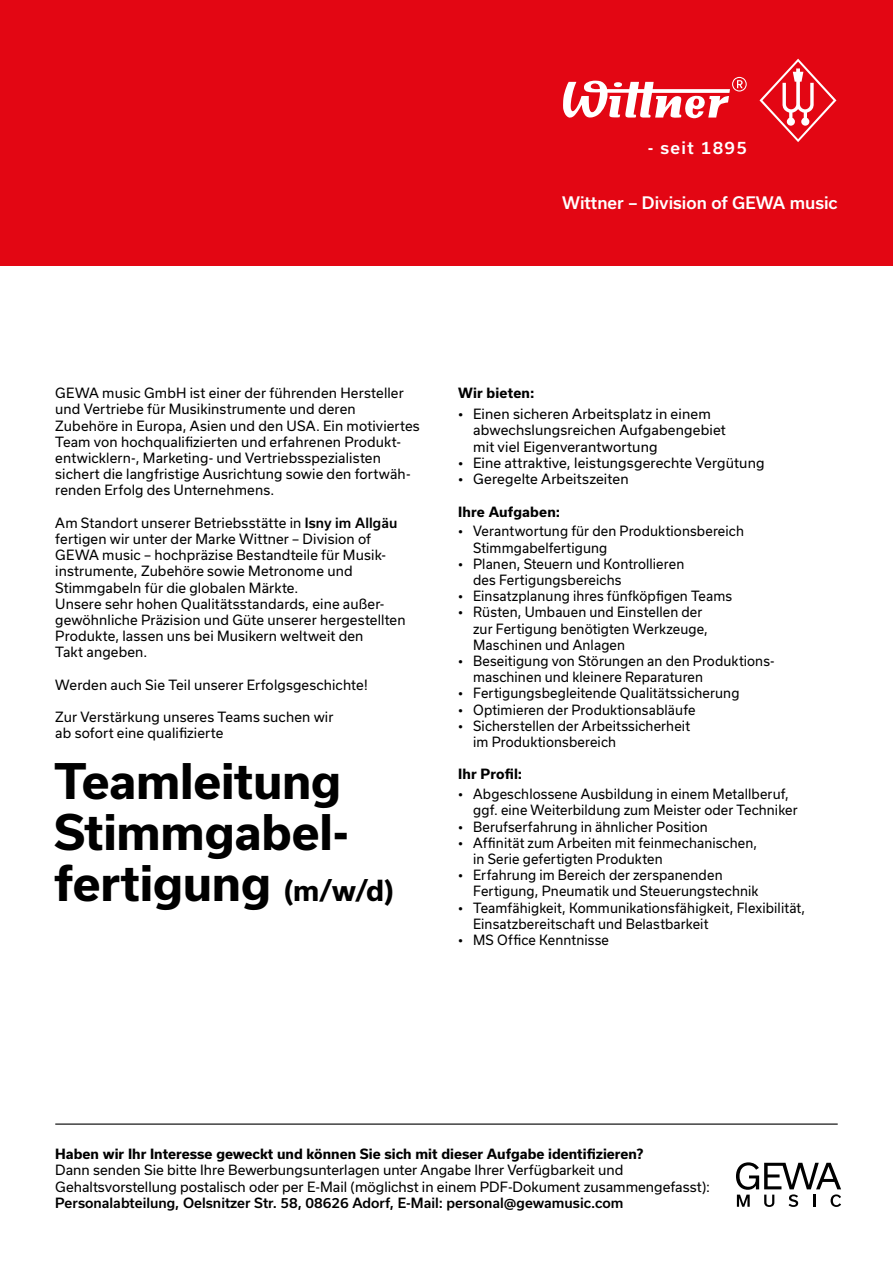
<style>
.page{position:relative;width:893px;height:1263px;background:#fff}
.page>*{position:absolute;margin:0;border:0;box-sizing:border-box;transform-origin:0 0}
.t1{font:700 46.8px/51px "Usual";letter-spacing:-.005em;color:#000}
.t2{font:500 16.5px "Usual";color:#fff}
.t3{font:500 16.5px "Usual";letter-spacing:.08em;color:#fff}
.t4{font:13.5px/16.2px "Usual";letter-spacing:.01em;color:#000}
.t5{font:13.5px/16.2px "Usual";letter-spacing:.01em;color:#000;scale:.96 1}
.t6{font:700 13.5px "Usual";color:#000}
.t7{font:500 13.5px "Usual";color:#000}
.s1{font-weight:500}
.s2{font-size:27.75px}
</style>
<div class="page">
<svg style="left:736px;top:1162px;width:105px;height:45px"></svg>
<hr style="left:55px;top:1123px;width:783px;height:2px;background:#000">
<div style="left:0;top:0;width:893px;height:266px;background:#e30613"></div>
<svg style="left:759px;top:58px;width:78px;height:84px"></svg>
<svg style="left:563px;top:77px;width:184px;height:41px"></svg>
<p class="t3" style="left:648px;top:138px;width:101px">- seit 1895</p>
<p class="t2" style="left:562px;top:193px;width:277px">Wittner – Division of GEWA music</p>
<p class="t4" style="left:55px;top:385px;width:366px">GEWA music GmbH ist einer der führenden Hersteller und Vertriebe für Musikinstrumente und deren Zubehöre in Europa, Asien und den USA. Ein motiviertes Team von hochqualifizierten und erfahrenen Produkt&shy;entwicklern-, Marketing- und Vertriebsspezialisten sichert die langfristige Ausrichtung sowie den fortwäh&shy;renden Erfolg des Unternehmens.</p>
<p class="t4" style="left:55px;top:515px;width:352px">Am Standort unserer Betriebsstätte in <span class="s1">Isny im Allgäu </span>fertigen wir unter der Marke Wittner – Division of GEWA music – hochpräzise Bestandteile für Musik&shy;instrumente, Zubehöre sowie Metronome und Stimmgabeln für die globalen Märkte.<br>Unsere sehr hohen Qualitätsstandards, eine außer&shy;gewöhnliche Präzision und Güte unserer hergestellten Produkte, lassen uns bei Musikern weltweit den<br>Takt angeben.</p>
<p class="t4" style="left:55px;top:677px;width:314px">Werden auch Sie Teil unserer Erfolgsgeschichte!</p>
<p class="t4" style="left:55px;top:709px;width:280px">Zur Verstärkung unseres Teams suchen wir ab sofort eine qualifizierte</p>
<h1 class="t1" style="left:54px;top:756px;width:341px">Teamleitung<br>Stimmgabel&shy;fertigung <span class="s2">(m/w/d)</span></h1>
<p class="t6" style="left:458px;top:385px;width:78px">Wir bieten:</p>
<p class="t4" style="left:473px;top:406px;width:254px;text-indent:-15px">• Einen sicheren Arbeitsplatz in einem abwechslungsreichen Aufgabengebiet mit viel Eigenverantwortung</p>
<p class="t4" style="left:458px;top:455px;width:308px">• Eine attraktive, leistungsgerechte Vergütung</p>
<p class="t4" style="left:458px;top:471px;width:172px">• Geregelte Arbeitszeiten</p>
<p class="t6" style="left:458px;top:504px;width:104px">Ihre Aufgaben:</p>
<p class="t5" style="left:473px;top:523px;width:284px;text-indent:-15px">• Verantwortung für den Produktionsbereich<br>Stimmgabelfertigung</p>
<p class="t5" style="left:473px;top:555px;width:221px;text-indent:-15px">• Planen, Steuern und Kontrollieren des Fertigungsbereichs</p>
<p class="t5" style="left:458px;top:588px;width:287px">• Einsatzplanung ihres fünfköpfigen Teams</p>
<p class="t5" style="left:473px;top:604px;width:246px;text-indent:-15px">• Rüsten, Umbauen und Einstellen der zur Fertigung benötigten Werkzeuge,<br>Maschinen und Anlagen</p>
<p class="t5" style="left:473px;top:653px;width:316px;text-indent:-15px">• Beseitigung von Störungen an den Produktions&shy;maschinen und kleinere Reparaturen</p>
<p class="t5" style="left:458px;top:685px;width:295px">• Fertigungsbegleitende Qualitätssicherung</p>
<p class="t5" style="left:458px;top:701px;width:249px">• Optimieren der Produktionsabläufe</p>
<p class="t5" style="left:473px;top:717px;width:227px;text-indent:-15px">• Sicherstellen der Arbeitssicherheit im Produktionsbereich</p>
<p class="t6" style="left:458px;top:766px;width:66px">Ihr Profil:</p>
<p class="t5" style="left:473px;top:786px;width:340px;text-indent:-15px">• Abgeschlossene Ausbildung in einem Metallberuf, ggf. eine Weiterbildung zum Meister oder Techniker</p>
<p class="t5" style="left:458px;top:818px;width:262px">• Berufserfahrung in ähnlicher Position</p>
<p class="t5" style="left:473px;top:834px;width:297px;text-indent:-15px">• Affinität zum Arbeiten mit feinmechanischen, in Serie gefertigten Produkten</p>
<p class="t5" style="left:473px;top:867px;width:299px;text-indent:-15px">• Erfahrung im Bereich der zerspanenden<br>Fertigung, Pneumatik und Steuerungstechnik</p>
<p class="t5" style="left:473px;top:899px;width:347px;text-indent:-15px">• Teamfähigkeit, Kommunikationsfähigkeit, Flexibilität,<br>Einsatzbereitschaft und Belastbarkeit</p>
<p class="t5" style="left:458px;top:932px;width:158px">• MS Office Kenntnisse</p>
<p class="t6" style="left:55px;top:1146px;width:590px">Haben wir Ihr Interesse geweckt und können Sie sich mit dieser Aufgabe identifizieren?</p>
<p class="t4" style="left:55px;top:1162px;width:656px">Dann senden Sie bitte Ihre Bewerbungsunterlagen unter Angabe Ihrer Verfügbarkeit und<br>Gehaltsvorstellung postalisch oder per E-Mail (möglichst in einem PDF-Dokument zusammengefasst):</p>
<p class="t7" style="left:55px;top:1195px;width:570px">Personalabteilung, Oelsnitzer Str. 58, 08626 Adorf, E-Mail: personal@gewamusic.com</p>
</div>
